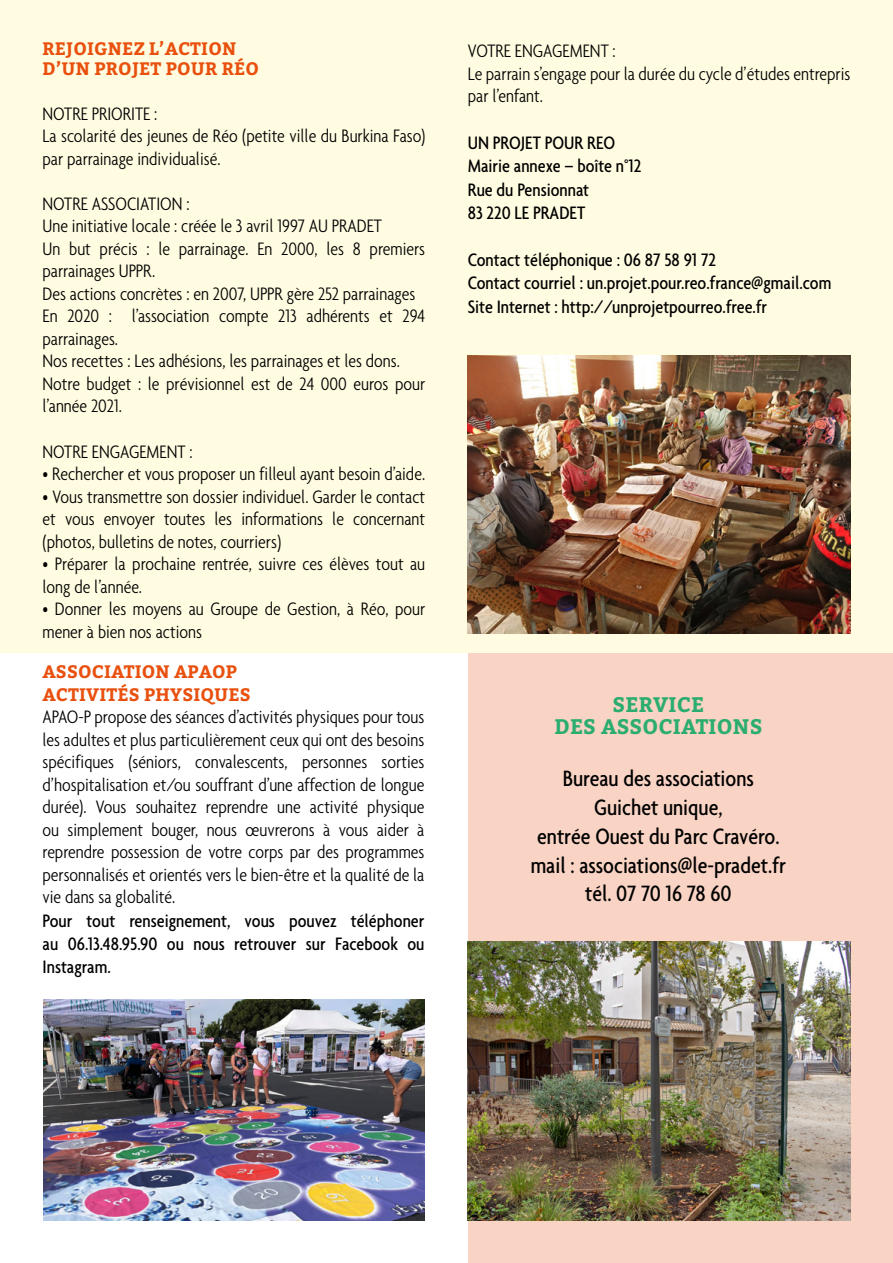
<style>
.page{position:relative;width:893px;height:1263px;background:#fff}
.page>*{position:absolute;margin:0;border:0;box-sizing:border-box;transform-origin:0 0}
.t1{font:500 condensed 24px/28.8px "Agenda";color:#000;text-align:center}
.t2{font:700 21px/22.5px "Bitter";letter-spacing:.01em;color:#2bad70;text-align:center}
.t3{font:300 condensed 19.5px/22.5px "Agenda";color:#000}
.t4{font:500 condensed 19.5px/23.4px "Agenda";color:#000}
.t5{font:700 18px/22.5px "Bitter";letter-spacing:.01em;color:#e9500e}
</style>
<div class="page">
<div style="left:0;top:0;width:893px;height:653px;background:#fffce1"></div>
<div style="left:468px;top:653px;width:425px;height:610px;background:#f9d3c3"></div>
<img style="left:43px;top:999px;width:381px;height:221px">
<img style="left:468px;top:355px;width:382px;height:279px">
<img style="left:468px;top:942px;width:382px;height:278px">
<p class="t5" style="left:43px;top:40px;width:218px;line-height:19.5px">REJOIGNEZ L’ACTION<br>D’UN PROJET POUR RÉO</p>
<p class="t3" style="left:43px;top:102px;width:384px">NOTRE PRIORITE :<br>La scolarité des jeunes de Réo (petite ville du Burkina Faso) par parrainage individualisé.</p>
<p class="t3" style="left:43px;top:192px;width:384px">NOTRE ASSOCIATION :<br>Une initiative locale : créée le 3 avril 1997 AU PRADET<br>Un but précis : le parrainage. En 2000, les 8 premiers parrainages UPPR.<br>Des actions concrètes : en 2007, UPPR gère 252 parrainages En 2020 : l’association compte 213 adhérents et 294 parrainages.<br>Nos recettes : Les adhésions, les parrainages et les dons.<br>Notre budget : le prévisionnel est de 24 000 euros pour l’année 2021.</p>
<p class="t3" style="left:43px;top:440px;width:152px">NOTRE ENGAGEMENT :</p>
<p class="t3" style="left:43px;top:462px;width:384px">• Rechercher et vous proposer un filleul ayant besoin d’aide.</p>
<p class="t3" style="left:43px;top:485px;width:384px;text-align:justify">• Vous transmettre son dossier individuel. Garder le contact et vous envoyer toutes les informations le concernant (photos, bulletins de notes, courriers)</p>
<p class="t3" style="left:43px;top:552px;width:384px">• Préparer la prochaine rentrée, suivre ces élèves tout au long de l’année.</p>
<p class="t3" style="left:43px;top:597px;width:384px">• Donner les moyens au Groupe de Gestion, à Réo, pour mener à bien nos actions</p>
<p class="t5" style="left:43px;top:661px;width:210px">ASSOCIATION APAOP<br>ACTIVITÉS PHYSIQUES</p>
<p class="t3" style="left:43px;top:705px;width:383px;text-align:justify">APAO-P propose des séances d’activités physiques pour tous les adultes et plus particulièrement ceux qui ont des besoins spécifiques (séniors, convalescents, personnes sorties d’hospitalisation et/ou souffrant d’une affection de longue durée). Vous souhaitez reprendre une activité physique ou simplement bouger, nous œuvrerons à vous aider à reprendre possession de votre corps par des programmes personnalisés et orientés vers le bien-être et la qualité de la vie dans sa globalité.</p>
<p class="t4" style="left:43px;top:908px;width:383px;text-align:justify">Pour tout renseignement, vous pouvez téléphoner au 06.13.48.95.90 ou nous retrouver sur Facebook ou Instagram.</p>
<p class="t3" style="left:468px;top:39px;width:384px">VOTRE ENGAGEMENT :<br>Le parrain s’engage pour la durée du cycle d’études entrepris par l’enfant.</p>
<p class="t4" style="left:468px;top:131px;width:175px">UN PROJET POUR REO<br>Mairie annexe – boîte n°12<br>Rue du Pensionnat<br>83 220 LE PRADET</p>
<p class="t4" style="left:468px;top:248px;width:365px">Contact téléphonique : 06 87 58 91 72<br>Contact courriel : un.projet.pour.reo.france@gmail.com<br>Site Internet : http://unprojetpourreo.free.fr</p>
<p class="t2" style="left:554px;top:693px;width:209px">SERVICE<br>DES ASSOCIATIONS</p>
<p class="t1" style="left:531px;top:764px;width:257px">Bureau des associations<br>Guichet unique,<br>entrée Ouest du Parc Cravéro. mail : associations@le-pradet.fr tél. 07 70 16 78 60</p>
</div>
